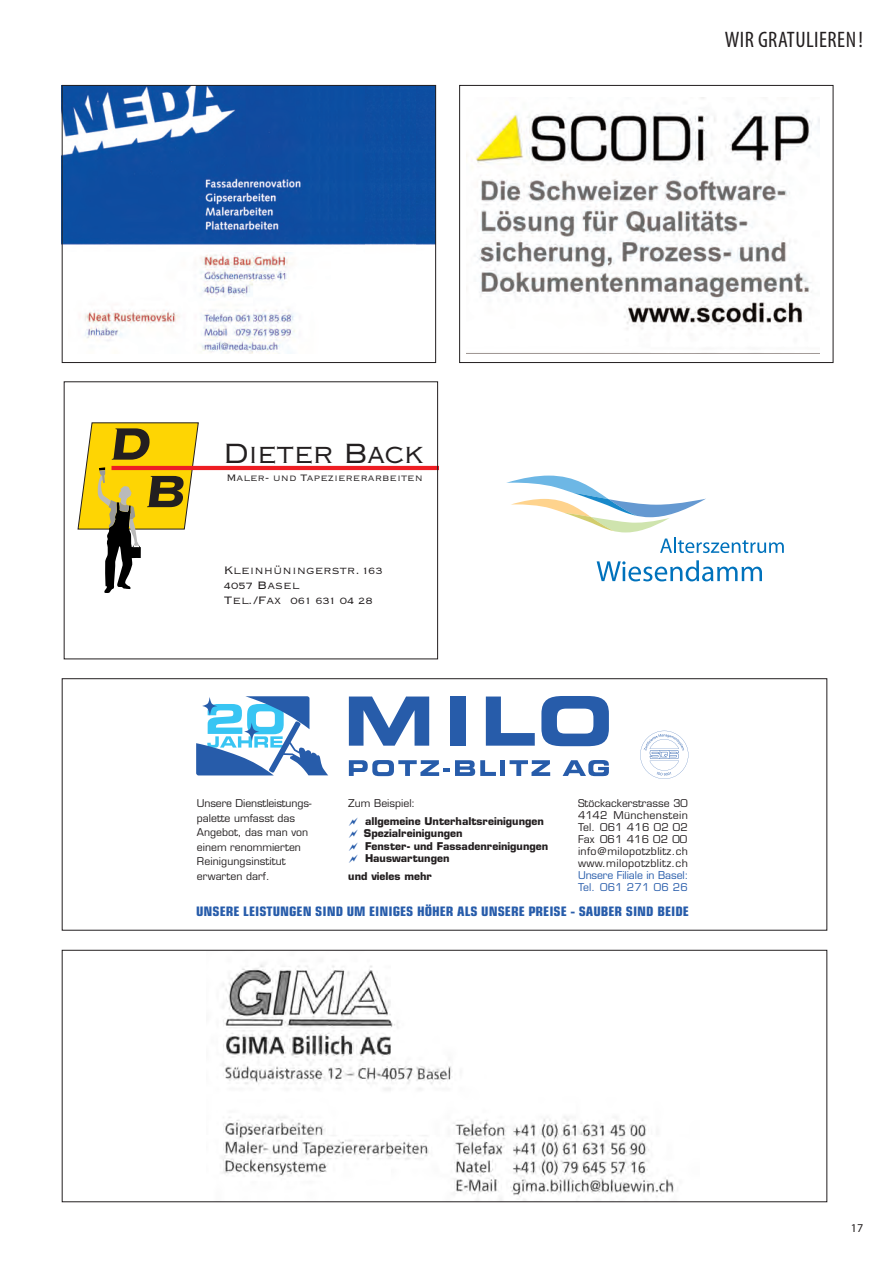
<style>
.page{position:relative;width:893px;height:1263px;background:#fff}
.page>*{position:absolute;margin:0;border:0;box-sizing:border-box;transform-origin:0 0}
.t1{font:59.4px/47.5px "Copperplate Thirty Three BC";color:#231f20;text-align:center}
.t2{font:26.4px "Copperplate Thirty Two AB";color:#231f20}
.t3{font:condensed 22.5px "Myriad Pro";letter-spacing:.02em;color:#231f20}
.t4{font:14.1px/15px "Copperplate Thirty Two BC";color:#231f20}
.t5{font:700 condensed 13.05px "Eurostile";color:#275caa;scale:1.09 1}
.t6{font:12.15px "Copperplate Thirty Two BC";color:#231f20}
.t7{font:12px "Copperplate Thirty Two BC";color:#231f20}
.t8{font:12px "Myriad Pro";color:#231f20}
.t9{font:10.5px/14.7px "Eurostile";color:#231f20}
.t10{font:700 10.5px/12.6px "Eurostile";color:#231f20}
.t11{font:10.5px/12px "Eurostile";letter-spacing:-.005em;color:#275caa}
.s1{font-size:12px}
.s2{font-size:14.1px}
</style>
<div class="page">
<div style="left:62px;top:678px;width:765px;height:252px;border:1px solid #231f20"></div>
<svg style="left:349px;top:696px;width:80px;height:50px"></svg>
<div style="left:450px;top:696px;width:15px;height:50px;background:#275caa"></div>
<svg style="left:486px;top:696px;width:49px;height:50px"></svg>
<svg style="left:541px;top:696px;width:68px;height:50px"></svg>
<svg style="left:349px;top:760px;width:147px;height:16px"></svg>
<div style="left:500px;top:760px;width:5px;height:16px;background:#275caa"></div>
<svg style="left:510px;top:760px;width:40px;height:16px"></svg>
<svg style="left:563px;top:760px;width:46px;height:16px"></svg>
<svg style="left:640px;top:731px;width:48px;height:48px"></svg>
<svg style="left:196px;top:696px;width:132px;height:79px"></svg>
<svg style="left:702px;top:929px;width:8px;height:2px"></svg>
<img style="left:471px;top:97px;width:349px;height:233px">
<svg style="left:660px;top:538px;width:124px;height:15px"></svg>
<svg style="left:597px;top:560px;width:165px;height:21px"></svg>
<svg style="left:506px;top:476px;width:200px;height:56px"></svg>
<svg style="left:78px;top:422px;width:121px;height:171px"></svg>
<hr style="left:111px;top:466px;width:328px;height:4px;background:#ee1d23">
<div style="left:459px;top:85px;width:374px;height:278px;border:1px solid #231f20"></div>
<img style="left:64px;top:87px;width:301px;height:166px">
<div style="left:365px;top:87px;width:51px;height:158px;background:#0d4ea1"></div>
<div style="left:416px;top:87px;width:18px;height:158px;background:#0d4ea1"></div>
<img style="left:84px;top:253px;width:211px;height:101px">
<div style="left:62px;top:85px;width:374px;height:278px;border:1px solid #231f20"></div>
<img style="left:222px;top:964px;width:452px;height:236px">
<div style="left:62px;top:950px;width:765px;height:252px;border:1px solid #231f20"></div>
<h3 class="t3" style="left:725px;top:31px;width:140px">WIR GRATULIEREN!</h3>
<h1 class="t1" style="left:107px;top:415px;width:85px">D<br>B</h1>
<h2 class="t2" style="left:224px;top:444px;width:201px">Dieter Back</h2>
<p class="t6" style="left:226px;top:470px;width:198px">Maler- und Tapeziererarbeiten</p>
<h3 class="t4" style="left:224px;top:561px;width:161px">Kleinhüningerstr. <span class="s1">163<br>4057</span> Basel</h3>
<p class="t7" style="left:224px;top:593px;width:150px"><span class="s2">Tel./Fax</span> 061 631 04 28</p>
<p class="t9" style="left:197px;top:797px;width:116px">Unsere Dienstleistungs&shy;palette umfasst das<br>Angebot, das man von einem renommierten<br>Reinigungsinstitut erwarten darf.</p>
<p class="t9" style="left:578px;top:798px;width:111px;line-height:12px;text-align:justify">Stöckackerstrasse 30<br>4142 Münchenstein Tel. 061 416 02 02<br>Fax 061 416 02 00 info@milopotzblitz.ch www.milopotzblitz.ch</p>
<p class="t9" style="left:348px;top:797px;width:68px">Zum Beispiel:</p>
<p class="t10" style="left:364px;top:816px;width:186px">allgemeine Unterhaltsreinigungen<br>Spezialreinigungen<br>Fenster- und Fassadenreinigungen<br>Hauswartungen</p>
<p class="t10" style="left:348px;top:871px;width:85px">und vieles mehr</p>
<p class="t11" style="left:578px;top:870px;width:112px">Unsere Filiale in Basel:<br>Tel. 061 271 06 26</p>
<p class="t5" style="left:196px;top:906px;width:454px">UNSERE LEISTUNGEN SIND UM EINIGES HÖHER ALS UNSERE PREISE - SAUBER SIND BEIDE</p>
<p class="t8" style="left:851px;top:1223px;width:14px">17</p>
</div>
